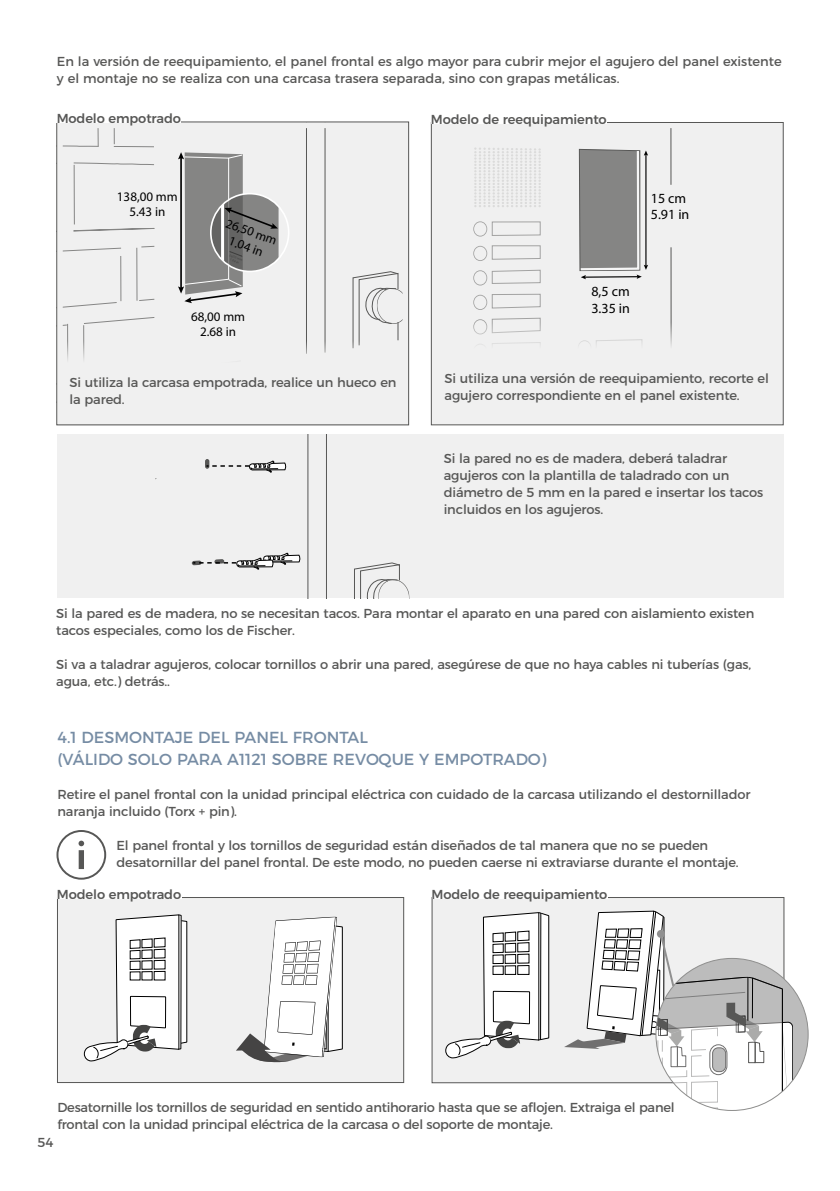
<style>
.page{position:relative;width:840px;height:1191px;background:#fff}
.page>*{position:absolute;margin:0;border:0;box-sizing:border-box;transform-origin:0 0}
.t1{font:16px/22px "Montserrat";color:#768ca4}
.t2{font:14px/16.8px "Myriad Pro";color:#000}
.t3{font:13px/17px "Montserrat";letter-spacing:-.01em;color:#575756}
.t4{font:500 13px "Montserrat";letter-spacing:-.01em;color:#575756}
.t5{font:13px/15.6px "Myriad Pro";color:#000;text-align:center}
</style>
<div class="page">
<div style="left:434px;top:125px;width:345px;height:297px;background:#f0f0f0"></div>
<svg style="left:473px;top:294px;width:67px;height:16px"></svg>
<svg style="left:478px;top:318px;width:62px;height:2px"></svg>
<svg style="left:473px;top:221px;width:14px;height:16px"></svg>
<svg style="left:473px;top:245px;width:67px;height:16px"></svg>
<svg style="left:473px;top:270px;width:67px;height:15px"></svg>
<svg style="left:474px;top:147px;width:66px;height:60px"></svg>
<svg style="left:578px;top:149px;width:69px;height:130px"></svg>
<div style="left:431px;top:122px;width:351px;height:303px;border:6px solid #f0f0f0"></div>
<div style="left:60px;top:125px;width:345px;height:297px;background:#f0f0f0"></div>
<hr style="left:306px;top:122px;width:1px;height:232px;background:#575756">
<hr style="left:324px;top:122px;width:1px;height:230px;background:#575756">
<svg style="left:352px;top:271px;width:49px;height:68px"></svg>
<div style="left:57px;top:434px;width:726px;height:164px;background:#f0f0f0"></div>
<hr style="left:307px;top:434px;width:1px;height:164px;background:#575756">
<hr style="left:326px;top:434px;width:1px;height:164px;background:#575756">
<svg style="left:354px;top:562px;width:55px;height:36px"></svg>
<svg style="left:205px;top:459px;width:4px;height:10px"></svg>
<div style="left:57px;top:339px;width:351px;height:86px;background:#f0f0f0"></div>
<div style="left:432px;top:320px;width:347px;height:105px;background:#f0f0f0"></div>
<svg style="left:58px;top:123px;width:220px;height:237px"></svg>
<div style="left:210px;top:193px;width:79px;height:79px;border:2px solid #fff;border-radius:50%"></div>
<div style="left:430px;top:122px;width:353px;height:303px;border:1px solid #575756"></div>
<svg style="left:207px;top:460px;width:79px;height:13px"></svg>
<svg style="left:194px;top:552px;width:107px;height:18px"></svg>
<div style="left:430px;top:111px;width:176px;height:13px;background:#fff"></div>
<div style="left:56px;top:121px;width:353px;height:304px;border:1px solid #575756"></div>
<div style="left:57px;top:110px;width:124px;height:13px;background:#fff"></div>
<div style="left:431px;top:897px;width:353px;height:186px;background:#f0f0f0;border:1px solid #575756"></div>
<svg style="left:445px;top:912px;width:103px;height:146px"></svg>
<div style="left:57px;top:897px;width:347px;height:186px;background:#f0f0f0;border:1px solid #575756"></div>
<svg style="left:84px;top:914px;width:103px;height:147px"></svg>
<svg style="left:236px;top:916px;width:106px;height:146px"></svg>
<div style="left:655px;top:958px;width:152px;height:152px;background:#bcbcbc;border-radius:50%"></div>
<svg style="left:563px;top:911px;width:229px;height:199px"></svg>
<div style="left:656px;top:930px;width:8px;height:8px;background:#909090;border-radius:50%"></div>
<div style="left:57px;top:886px;width:124px;height:12px;background:#fff"></div>
<div style="left:431px;top:886px;width:176px;height:12px;background:#fff"></div>
<div style="left:56px;top:830px;width:50px;height:49px;border:2px solid #575756;border-radius:50%"></div>
<div style="left:79px;top:850px;width:5px;height:19px;background:#575756"></div>
<svg style="left:78px;top:840px;width:6px;height:6px"></svg>
<p class="t3" style="left:57px;top:52px;width:726px">En la versión de reequipamiento, el panel frontal es algo mayor para cubrir mejor el agujero del panel existente y el montaje no se realiza con una carcasa trasera separada, sino con grapas metálicas.</p>
<p class="t4" style="left:57px;top:107px;width:126px">Modelo empotrado</p>
<p class="t4" style="left:430px;top:109px;width:177px">Modelo de reequipamiento</p>
<p class="t5" style="left:117px;top:188px;width:62px">138,00 mm<br>5.43 in</p>
<p class="t5" style="left:229px;top:215px;width:55px;rotate:20deg">26,50 mm<br>1.04 in</p>
<p class="t5" style="left:191px;top:308px;width:56px">68,00 mm<br>2.68 in</p>
<p class="t2" style="left:650px;top:189px;width:40px">15 cm<br>5.91 in</p>
<p class="t2" style="left:591px;top:283px;width:40px">8,5 cm<br>3.35 in</p>
<p class="t3" style="left:69px;top:372px;width:328px">Si utiliza la carcasa empotrada, realice un hueco en la pared.</p>
<p class="t3" style="left:444px;top:369px;width:325px">Si utiliza una versión de reequipamiento, recorte el agujero correspondiente en el panel existente.</p>
<p class="t3" style="left:443px;top:448px;width:321px">Si la pared no es de madera, deberá taladrar agujeros con la plantilla de taladrado con un diámetro de 5 mm en la pared e insertar los tacos incluidos en los agujeros.</p>
<p class="t3" style="left:56px;top:604px;width:699px">Si la pared es de madera, no se necesitan tacos. Para montar el aparato en una pared con aislamiento existen tacos especiales, como los de Fischer.</p>
<p class="t3" style="left:56px;top:655px;width:696px">Si va a taladrar agujeros, colocar tornillos o abrir una pared, asegúrese de que no haya cables ni tuberías (gas, agua, etc.) detrás..</p>
<p class="t1" style="left:57px;top:725px;width:490px">4.1 DESMONTAJE DEL PANEL FRONTAL<br>(VÁLIDO SOLO PARA A1121 SOBRE REVOQUE Y EMPOTRADO)</p>
<p class="t3" style="left:57px;top:784px;width:694px">Retire el panel frontal con la unidad principal eléctrica con cuidado de la carcasa utilizando el destornillador naranja incluido (Torx + pin).</p>
<p class="t3" style="left:116px;top:835px;width:623px">El panel frontal y los tornillos de seguridad están diseñados de tal manera que no se pueden desatornillar del panel frontal. De este modo, no pueden caerse ni extraviarse durante el montaje.</p>
<p class="t4" style="left:57px;top:883px;width:126px">Modelo empotrado</p>
<p class="t4" style="left:431px;top:883px;width:177px">Modelo de reequipamiento</p>
<p class="t3" style="left:57px;top:1097px;width:618px">Desatornille los tornillos de seguridad en sentido antihorario hasta que se aflojen. Extraiga el panel frontal con la unidad principal eléctrica de la carcasa o del soporte de montaje.</p>
<p class="t3" style="left:37px;top:1132px;width:18px">54</p>
</div>
